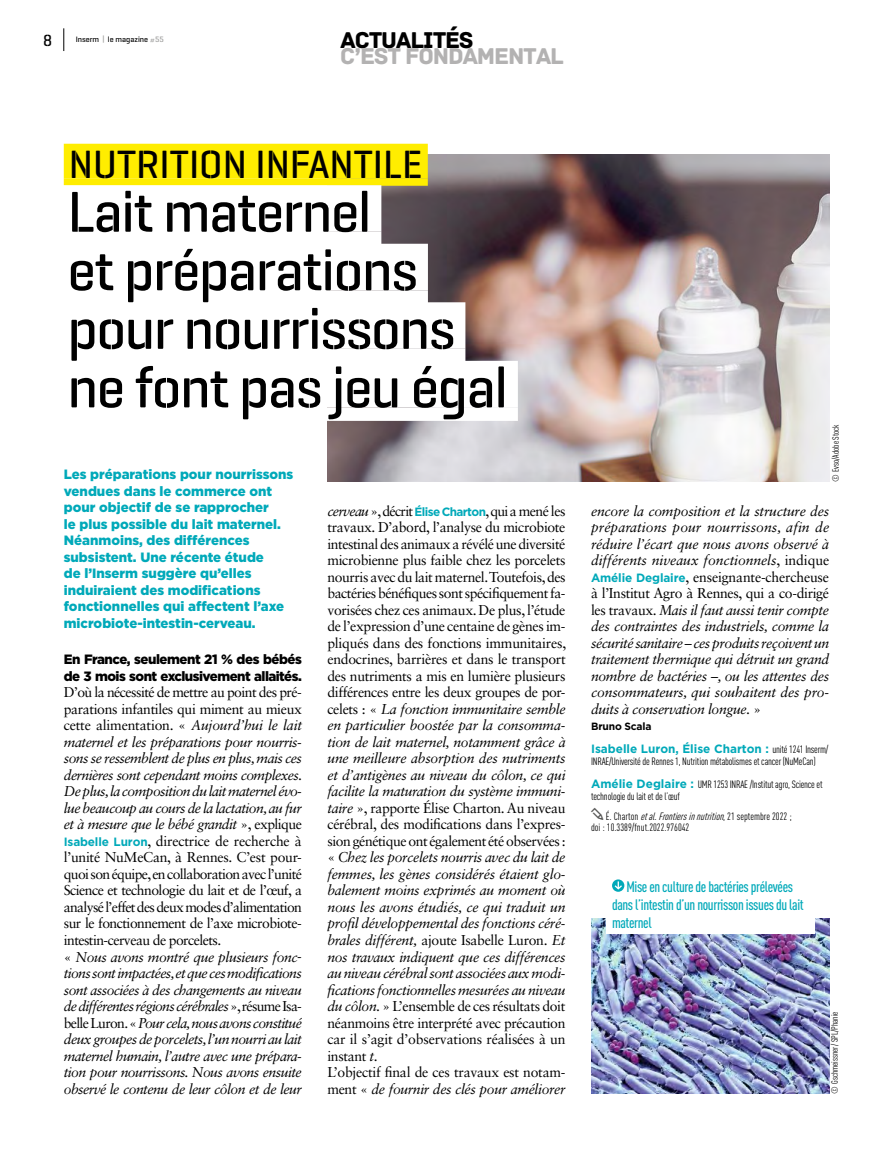
<style>
.page{position:relative;width:893px;height:1149px;background:#fff}
.page>*{position:absolute;margin:0;border:0;box-sizing:border-box;transform-origin:0 0}
.t1{font:500 58.5px/58.5px "Geogrotesque Stencil A";letter-spacing:-.025em;color:#000}
.t2{font:500 40.2px "Geogrotesque Stencil A";color:#000}
.t3{font:24px "Archive";letter-spacing:-.05em;color:#b3b2b2}
.t4{font:24px "Archive";letter-spacing:-.05em;color:#000}
.t5{font:500 16.5px "Geogrotesque Stencil A";color:#000}
.t6{font:500 condensed 15px/18px "DINOT";letter-spacing:-.025em;color:#00a9b9}
.t7{font:italic 14.25px/16.5px "Sabon LT Std";letter-spacing:-.04em;color:#000;text-align:justify}
.t8{font:14.25px/16.5px "Sabon LT Std";letter-spacing:-.025em;color:#000}
.t9{font:900 13.5px/16.5px "Gotham";color:#00a9b9}
.t10{font:900 13.5px/16.5px "Gotham";letter-spacing:-.04em;color:#000}
.t11{font:700 12px "Gotham";color:#00a9b9}
.t12{font:condensed 10.5px/23px "DINOT";letter-spacing:-.02em;color:#000}
.t13{font:condensed 10.5px "DINOT";color:#000}
.t14{font:700 10.5px "Gotham";letter-spacing:-.015em;color:#000}
.t15{font:condensed 9px "DINOT";color:#000}
.t16{font:500 7.95px "Geogrotesque Stencil A";color:#000}
.s1{color:#9d9d9c}
.s2{font-style:normal}
.s3{font-family:"Gotham";font-weight:700;font-style:normal;font-size:12px;color:#00a9b9}
.s4{font-style:italic}
.s5{font-family:"Gotham";font-weight:700;font-size:12px;color:#00a9b9}
.s6{font-family:"DINOT";font-weight:400;font-stretch:condensed;font-size:10.5px;color:#000}
.s7{font-family:"Gotham";font-weight:700;font-stretch:normal;font-size:12px;color:#00a9b9}
</style>
<div class="page">
<img style="left:327px;top:154px;width:502px;height:327px">
<div style="left:64px;top:144px;width:364px;height:34px;background:#ffed00"></div>
<div style="left:64px;top:178px;width:364px;height:8px;background:#ffed00"></div>
<div style="left:59px;top:185px;width:322px;height:47px;background:#fff"></div>
<div style="left:59px;top:232px;width:322px;height:13px;background:#fff"></div>
<div style="left:59px;top:244px;width:369px;height:46px;background:#fff"></div>
<div style="left:59px;top:290px;width:369px;height:14px;background:#fff"></div>
<div style="left:59px;top:302px;width:406px;height:47px;background:#fff"></div>
<div style="left:59px;top:349px;width:406px;height:13px;background:#fff"></div>
<div style="left:59px;top:361px;width:459px;height:46px;background:#fff"></div>
<div style="left:59px;top:407px;width:459px;height:14px;background:#fff"></div>
<img style="left:591px;top:918px;width:238px;height:175px">
<div style="left:606px;top:873px;width:208px;height:60px;background:#fff"></div>
<svg style="left:612px;top:879px;width:12px;height:12px"></svg>
<svg style="left:615px;top:881px;width:7px;height:8px"></svg>
<svg style="left:63px;top:28px;width:1px;height:23px"></svg>
<p class="t5" style="left:43px;top:30px;width:11px">8</p>
<p class="t16" style="left:76px;top:34px;width:90px">Inserm <span class="s1">|</span> le magazine <span class="s1">#55</span></p>
<h3 class="t4" style="left:340px;top:26px;width:135px">ACTUALITÉS</h3>
<h3 class="t3" style="left:340px;top:42px;width:226px">C’EST FONDAMENTAL</h3>
<h2 class="t2" style="left:69px;top:139px;width:355px">NUTRITION INFANTILE</h2>
<h1 class="t1" style="left:67px;top:181px;width:442px">Lait maternel<br>et préparations pour nourrissons ne font pas jeu égal</h1>
<p class="t9" style="left:64px;top:465px;width:231px">Les préparations pour nourrissons vendues dans le commerce ont pour objectif de se rapprocher<br>le plus possible du lait maternel.<br>Néanmoins, des différences subsistent. Une récente étude<br>de l’Inserm suggère qu’elles induiraient des modifications fonctionnelles qui affectent l’axe microbiote-intestin-cerveau.</p>
<p class="t10" style="left:64px;top:651px;width:240px">En France, seulement 21 % des bébés de 3 mois sont exclusivement allaités.</p>
<p class="t7" style="left:64px;top:683px;width:240px;text-align:left"><span class="s2">D’où la nécessité de mettre au point des pré&shy;parations infantiles qui miment au mieux cette alimentation. «</span> Aujourd’hui le lait maternel et les préparations pour nourris&shy;sons se ressemblent de plus en plus, mais ces dernières sont cependant moins complexes.<br>De plus, la composition du lait maternel évo&shy;lue beaucoup au cours de la lactation, au fur et à mesure que le bébé grandit <span class="s2">», explique </span><span class="s3">Isabelle Luron</span><span class="s2">, directrice de recherche à l’unité NuMeCan, à Rennes. C’est pour&shy;quoi son équipe, en collaboration avec l’unité Science et technologie du lait et de l’œuf, a analysé l’effet des deux modes d’alimentation sur le fonctionnement de l’axe microbiote&shy;intestin-cerveau de porcelets.<br>«</span> Nous avons montré que plusieurs fonc&shy;tions sont impactées, et que ces modifications sont associées à des changements au niveau de différentes régions cérébrales <span class="s2">», résume Isa&shy;belle Luron. «</span> Pour cela, nous avons constitué deux groupes de porcelets, l’un nourri au lait maternel humain, l’autre avec une prépara&shy;tion pour nourrissons. Nous avons ensuite observé le contenu de leur côlon et de leur</p>
<p class="t8" style="left:327px;top:502px;width:240px"><span class="s4">cerveau</span> », décrit <span class="s5">Élise Charton</span>, qui a mené les travaux. D’abord, l’analyse du microbiote intestinal des animaux a révélé une diversité microbienne plus faible chez les porcelets nourris avec du lait maternel. Toutefois, des bactéries bénéfiques sont spécifiquement fa&shy;vorisées chez ces animaux. De plus, l’étude de l’expression d’une centaine de gènes im&shy;pliqués dans des fonctions immunitaires, endocrines, barrières et dans le transport des nutriments a mis en lumière plusieurs différences entre les deux groupes de por&shy;celets : « <span class="s4">La fonction immunitaire semble en particulier boostée par la consomma&shy;tion de lait maternel, notamment grâce à une meilleure absorption des nutriments et d’antigènes au niveau du côlon, ce qui facilite la maturation du système immuni&shy;taire</span> », rapporte Élise Charton. Au niveau cérébral, des modifications dans l’expres&shy;sion génétique ont également été observées : « <span class="s4">Chez les porcelets nourris avec du lait de femmes, les gènes considérés étaient glo&shy;balement moins exprimés au moment où nous les avons étudiés, ce qui traduit un profil développemental des fonctions céré&shy;brales différent,</span> ajoute Isabelle Luron. <span class="s4">Et nos travaux indiquent que ces différences au niveau cérébral sont associées aux modi&shy;fications fonctionnelles mesurées au niveau du côlon.</span> » L’ensemble de ces résultats doit néanmoins être interprété avec précaution car il s’agit d’observations réalisées à un instant <span class="s4">t</span>.<br>L’objectif final de ces travaux est notam&shy;ment « <span class="s4">de fournir des clés pour améliorer</span></p>
<p class="t15" style="left:830px;top:481px;width:59px;rotate:-90deg">© Evso/Adobe Stock</p>
<p class="t7" style="left:591px;top:502px;width:240px">encore la composition et la structure des préparations pour nourrissons, afin de réduire l’écart que nous avons observé à différents niveaux fonctionnels<span class="s2">, indique </span><span class="s3">Amélie Deglaire</span><span class="s2">, enseignante-chercheuse à l’Institut Agro à Rennes, qui a co-dirigé les travaux.</span> Mais il faut aussi tenir compte des contraintes des industriels, comme la sécurité sanitaire – ces produits reçoivent un traitement thermique qui détruit un grand nombre de bactéries –, ou les attentes des consommateurs, qui souhaitent des pro&shy;duits à conservation longue. <span class="s2">»</span></p>
<p class="t14" style="left:591px;top:719px;width:62px">Bruno Scala</p>
<p class="t11" style="left:591px;top:740px;width:239px">Isabelle Luron, Élise Charton : <span class="s6">unité 1241 Inserm/</span></p>
<p class="t12" style="left:591px;top:749px;width:233px">INRAE/Université de Rennes 1, Nutrition métabolismes et cancer (NuMeCan)<br><span class="s7">Amélie Deglaire :</span> UMR 1253 INRAE /Institut agro, Science et</p>
<p class="t12" style="left:606px;top:786px;width:187px;line-height:19.8px;text-indent:-15px">technologie du lait et de l’œuf<br>É . C h a r t o n <span class="s4">etal.Frontiersinnutrition</span>, 2 1 s e p t e m b r e 2 0 2 2 ;</p>
<p class="t13" style="left:591px;top:821px;width:100px">doi : 10.3389/fnut.2022.976042</p>
<p class="t6" style="left:612px;top:877px;width:193px;text-indent:14px">Mise en culture de bactéries prélevées dans l’intestin d’un nourrisson issues du lait maternel</p>
<p class="t15" style="left:830px;top:1093px;width:84px;rotate:-90deg">© Gschmeissner/ SPL/Phanie</p>
</div>
